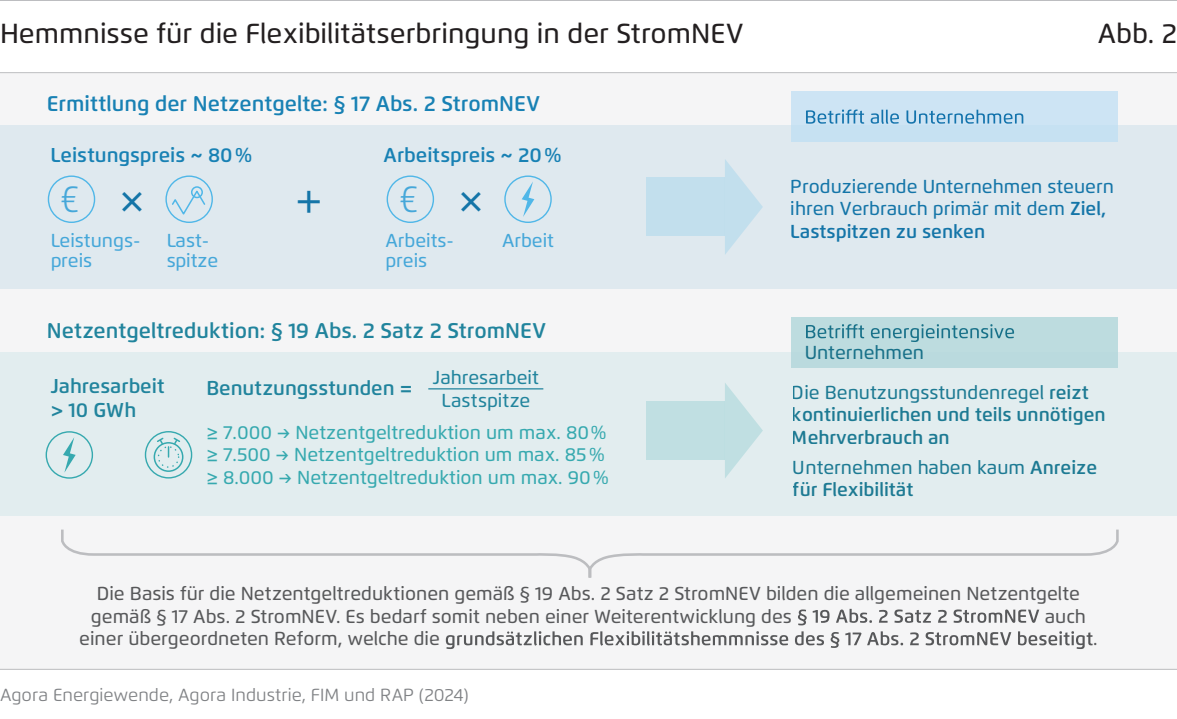
<style>
.page{position:relative;width:1177px;height:719px;background:#fff}
.page>*{position:absolute;margin:0;border:0;box-sizing:border-box;transform-origin:0 0}
.t1{font:45px "Flexo";color:#1881b4}
.t2{font:300 37.5px "Flexo";color:#50b7e8}
.t3{font:500 27.5px "Flexo";color:#231f20}
.t4{font:600 21.25px "Flexo";color:#21849d}
.t5{font:600 21.25px "Flexo";color:#1881b4}
.t6{font:600 20px/24px "Flexo";color:#21849d}
.t7{font:600 20px "Flexo";color:#1881b4}
.t8{font:500 18.75px/22.5px "Flexo";color:#57585a}
.t9{font:600 18.75px/22.5px "Flexo";color:#21849d}
.t10{font:500 18.75px/22.5px "Flexo";color:#36a9af}
.t11{font:500 18.75px/22.5px "Flexo";color:#1881b4}
.t12{font:500 18.75px/20px "Flexo";color:#50b7e8}
.t13{font:500 18.75px/22.5px "Flexo";color:#21849d;text-align:center}
.t14{font:17.5px "Flexo";color:#808285}
.s1{font-weight:400;font-size:45px;color:#1881b4}
.s2{font-weight:600}
.s3{font-weight:500}
</style>
<div class="page">
<div style="left:0;top:73px;width:1176px;height:596px;background:#f5f5f6"></div>
<div style="left:0;top:125px;width:1176px;height:163px;background:#dfe9ef"></div>
<div style="left:0;top:352px;width:1176px;height:163px;background:#e2edef"></div>
<svg style="left:798px;top:608px;width:241px;height:17px"></svg>
<svg style="left:446px;top:631px;width:646px;height:17px"></svg>
<div style="left:646px;top:401px;width:79px;height:59px;background:#c0dfe2"></div>
<svg style="left:725px;top:383px;width:38px;height:95px"></svg>
<div style="left:646px;top:177px;width:79px;height:59px;background:#c2dfed"></div>
<svg style="left:725px;top:159px;width:38px;height:95px"></svg>
<div style="left:791px;top:317px;width:326px;height:50px;background:#bddcdf"></div>
<svg style="left:170px;top:189px;width:36px;height:28px"></svg>
<div style="left:191px;top:186px;width:12px;height:12px;border:2px solid #50b7e8;border-radius:50%"></div>
<div style="left:48px;top:175px;width:47px;height:48px;border:1px solid #50b7e8;border-radius:50%"></div>
<div style="left:165px;top:175px;width:48px;height:48px;border:1px solid #50b7e8;border-radius:50%"></div>
<div style="left:386px;top:175px;width:48px;height:48px;border:1px solid #50b7e8;border-radius:50%"></div>
<svg style="left:521px;top:182px;width:13px;height:35px"></svg>
<div style="left:504px;top:175px;width:47px;height:48px;border:1px solid #50b7e8;border-radius:50%"></div>
<svg style="left:63px;top:437px;width:13px;height:35px"></svg>
<div style="left:46px;top:431px;width:47px;height:47px;border:1px solid #36a9af;border-radius:50%"></div>
<div style="left:154px;top:442px;width:29px;height:29px;border:2px solid #36a9af;border-radius:50%"></div>
<svg style="left:156px;top:436px;width:25px;height:20px"></svg>
<div style="left:158px;top:446px;width:21px;height:21px;border:2px dashed #36a9af;border-radius:50%"></div>
<div style="left:145px;top:431px;width:47px;height:47px;border:1px solid #36a9af;border-radius:50%"></div>
<svg style="left:61px;top:529px;width:1058px;height:49px"></svg>
<hr style="left:428px;top:388px;width:115px;height:1px;background:#21849d">
<svg style="left:806px;top:324px;width:208px;height:18px"></svg>
<div style="left:791px;top:91px;width:326px;height:51px;background:#cde4f4"></div>
<svg style="left:806px;top:109px;width:217px;height:15px"></svg>
<hr style="left:0;top:72px;width:1176px;height:1px;background:#bcbdc0">
<hr style="left:0;top:0;width:1176px;height:1px;background:#bcbdc0">
<hr style="left:0;top:668px;width:1176px;height:1px;background:#bcbdc0">
<h3 class="t3" style="left:0;top:17px;width:745px">Hemmnisse für die Flexibilitätserbringung in der StromNEV</h3>
<h3 class="t3" style="left:1097px;top:17px;width:81px">Abb. 2</h3>
<h3 class="t3" style="left:0;top:20px;width:529px">B rechnungssystematik der Netzent elte</h3>
<p class="t5" style="left:47px;top:91px;width:494px">Ermittlung der Netzentgelte: § 17 Abs. 2 StromNEV</p>
<p class="t7" style="left:50px;top:142px;width:203px">Leistungspreis ~ 80%</p>
<p class="t7" style="left:383px;top:142px;width:180px">Arbeitspreis ~ 20%</p>
<h2 class="t2" style="left:59px;top:177px;width:86px">€ <span class="s1">×</span></h2>
<h1 class="t1" style="left:295px;top:172px;width:28px">+</h1>
<h2 class="t2" style="left:398px;top:177px;width:86px">€ <span class="s1">×</span></h2>
<p class="t12" style="left:50px;top:230px;width:91px">Leistungs&shy;preis</p>
<p class="t12" style="left:166px;top:230px;width:54px">Last&shy;spitze</p>
<p class="t12" style="left:385px;top:230px;width:70px">Arbeits&shy;preis</p>
<p class="t12" style="left:502px;top:230px;width:54px">Arbeit</p>
<p class="t4" style="left:47px;top:318px;width:500px">Netzentgeltreduktion: § 19 Abs. 2 Satz 2 StromNEV</p>
<p class="t6" style="left:51px;top:374px;width:115px">Jahresarbeit &gt; 10 GWh</p>
<p class="t6" style="left:206px;top:375px;width:208px">Benutzungsstunden =</p>
<p class="t13" style="left:433px;top:366px;width:107px">Jahresarbeit<br>Lastspitze</p>
<p class="t10" style="left:206px;top:420px;width:404px">≥ 7.000 → Netzentgeltreduktion um max. 80% ≥ 7.500 → Netzentgeltreduktion um max. 85% ≥ 8.000 → Netzentgeltreduktion um max. 90%</p>
<p class="t11" style="left:790px;top:175px;width:325px">Produzierende Unternehmen steuern ihren Verbrauch primär mit dem <span class="s2">Ziel,<br>Lastspitzen zu senken</span></p>
<p class="t13" style="left:804px;top:341px;width:121px">Unternehmen</p>
<p class="t9" style="left:791px;top:380px;width:315px"><span class="s3">Die Benutzungsstundenregel</span> reizt kontinuierlichen und teils unnötigen<br>Mehrverbrauch an</p>
<p class="t9" style="left:793px;top:455px;width:306px"><span class="s3">Unternehmen haben kaum</span> Anreize für Flexibilität</p>
<p class="t8" style="left:91px;top:582px;width:990px;text-indent:6px">Die Basis für die Netzentgeltreduktionen gemäß § 19 Abs. 2 Satz 2 StromNEV bilden die allgemeinen Netzentgelte gemäß § 17 Abs. 2 StromNEV. Es bedarf somit neben einer Weiterentwicklung des</p>
<p class="t8" style="left:1044px;top:604px;width:43px">auch</p>
<p class="t8" style="left:79px;top:627px;width:362px">einer übergeordneten Reform, welche die</p>
<p class="t8" style="left:1093px;top:627px;width:6px">.</p>
<p class="t14" style="left:0;top:684px;width:470px">Agora Energiewende, Agora Industrie, FIM und RAP (2024)</p>
<p class="t14" style="left:1px;top:687px;width:225px">Agora Energiewende (2024)</p>
</div>
